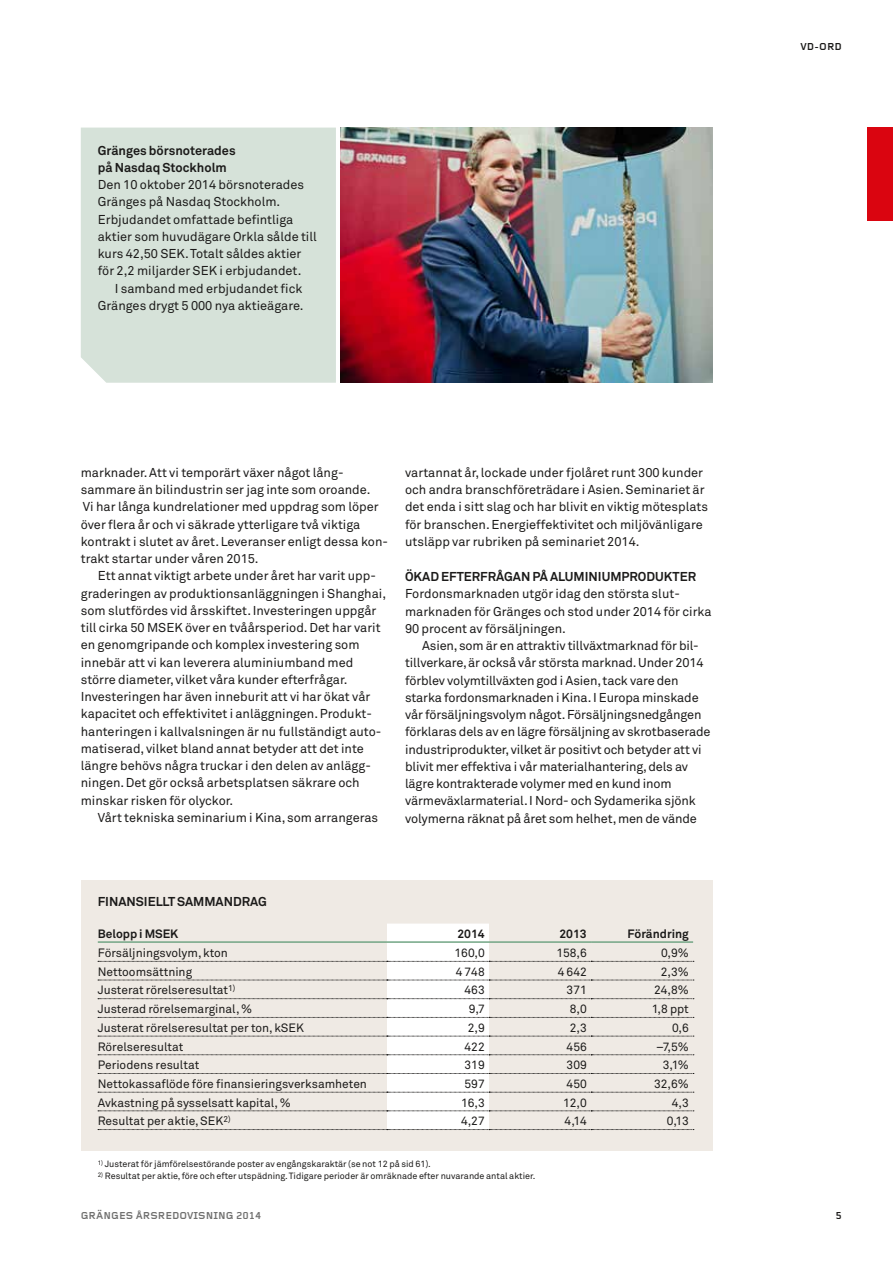
<style>
.page{position:relative;width:893px;height:1263px;background:#fff}
.page>*{position:absolute;margin:0;border:0;box-sizing:border-box;transform-origin:0 0}
.Bröd_indrag{font:12.75px/17.2px "Akkurat Pro";color:#1c1b1a}
.Bröd___keep{font:12.75px/17.2px "Akkurat Pro";color:#1c1b1a}
.Rubrik_3_Mellis_1{font:700 12.75px "Akkurat Pro";color:#1c1b1a}
.Rubrik_4_Mellis_2{font:700 12.75px/17.2px "Akkurat Pro";color:#1c1b1a}
.TAB_normal{font:12px "Akkurat Pro";color:#1c1b1a}
.TAB_huvud{font:700 12px "Akkurat Pro";color:#1c1b1a}
.t1{font:700 10.5px "Foundry Gridnik";color:#70706f}
.t2{font:700 10.5px "Foundry Gridnik";color:#1c1b1a}
.Fotnot{font:9px "Akkurat Pro";color:#1c1b1a}
</style>
<div class="page">
<div style="left:867px;top:128px;width:26px;height:93px;background:#da0510"></div>
<img style="left:340px;top:128px;width:372px;height:255px">
<div style="left:81px;top:880px;width:631px;height:270px;background:#efeae4"></div>
<div style="left:81px;top:128px;width:255px;height:255px;background:#d6e2d9"></div>
<svg style="left:98px;top:923px;width:596px;height:207px"></svg>
<p class="Rubrik_4_Mellis_2" style="left:98px;top:142px;width:139px">Gränges börsnoterades på Nasdaq Stockholm</p>
<p class="Bröd___keep" style="left:98px;top:176px;width:221px">Den 10 oktober 2014 börsnoterades Gränges på Nasdaq Stockholm.<br>Erbjudandet omfattade befintliga aktier som huvudägare Orkla sålde till kurs 42,50 SEK. Totalt såldes aktier för 2,2 miljarder SEK i erbjudandet.</p>
<p class="Bröd_indrag" style="left:98px;top:280px;width:207px;text-align:right">I samband med erbjudandet fick<br>Gränges drygt 5 000 nya aktieägare.</p>
<p class="Bröd_indrag" style="left:81px;top:464px;width:309px">marknader. Att vi temporärt växer något lång&shy;sammare än bilindustrin ser jag inte som oroande.<br>Vi har långa kundrelationer med uppdrag som löper över flera år och vi säkrade ytterligare två viktiga kontrakt i slutet av året. Leveranser enligt dessa kon&shy;trakt startar under våren 2015.</p>
<p class="Bröd_indrag" style="left:81px;top:568px;width:307px;text-indent:17px">Ett annat viktigt arbete under året har varit upp&shy;graderingen av produktionsanläggningen i Shanghai, som slutfördes vid årsskiftet. Investeringen uppgår till cirka 50 MSEK över en tvåårsperiod. Det har varit en genomgripande och komplex investering som innebär att vi kan leverera aluminiumband med större diameter, vilket våra kunder efterfrågar.<br>Investeringen har även inneburit att vi har ökat vår kapacitet och effektivitet i anläggningen. Produkt&shy;hanteringen i kallvalsningen är nu fullständigt auto&shy;matiserad, vilket bland annat betyder att det inte längre behövs några truckar i den delen av anlägg&shy;ningen. Det gör också arbetsplatsen säkrare och minskar risken för olyckor.</p>
<p class="Bröd_indrag" style="left:98px;top:809px;width:282px">Vårt tekniska seminarium i Kina, som arrangeras</p>
<p class="Bröd_indrag" style="left:405px;top:464px;width:305px">vartannat år, lockade under fjolåret runt 300 kunder och andra branschföreträdare i Asien. Seminariet är det enda i sitt slag och har blivit en viktig mötesplats för branschen. Energieffektivitet och miljövänligare utsläpp var rubriken på seminariet 2014.</p>
<p class="Rubrik_3_Mellis_1" style="left:405px;top:569px;width:293px">ÖKAD EFTERFRÅGAN PÅ ALUMINIUMPRODUKTER</p>
<p class="Bröd___keep" style="left:405px;top:586px;width:308px">Fordonsmarknaden utgör idag den största slut&shy;marknaden för Gränges och stod under 2014 för cirka</p>
<p class="Bröd___keep" style="left:405px;top:620px;width:162px">90 procent av försäljningen.</p>
<p class="Bröd_indrag" style="left:405px;top:637px;width:307px;text-indent:17px">Asien, som är en attraktiv tillväxtmarknad för bil&shy;tillverkare, är också vår största marknad. Under 2014 förblev volymtillväxten god i Asien, tack vare den starka fordonsmarknaden i Kina. I Europa minskade vår försäljningsvolym något. Försäljningsnedgången förklaras dels av en lägre försäljning av skrotbaserade industriprodukter, vilket är positivt och betyder att vi blivit mer effektiva i vår materialhantering, dels av lägre kontrakterade volymer med en kund inom värmeväxlarmaterial. I Nord- och Sydamerika sjönk volymerna räknat på året som helhet, men de vände</p>
<p class="Rubrik_3_Mellis_1" style="left:98px;top:894px;width:171px">FINANSIELLT SAMMANDRAG</p>
<p class="TAB_huvud" style="left:98px;top:926px;width:82px">Belopp i MSEK</p>
<p class="TAB_huvud" style="left:457px;top:926px;width:29px">2014</p>
<p class="TAB_huvud" style="left:559px;top:926px;width:29px">2013</p>
<p class="TAB_huvud" style="left:628px;top:926px;width:63px">Förändring</p>
<p class="TAB_normal" style="left:98px;top:946px;width:132px">Försäljningsvolym, kton</p>
<p class="TAB_normal" style="left:455px;top:946px;width:32px">160,0</p>
<p class="TAB_normal" style="left:556px;top:946px;width:32px">158,6</p>
<p class="TAB_normal" style="left:661px;top:946px;width:29px">0,9%</p>
<p class="TAB_normal" style="left:98px;top:964px;width:96px">Nettoomsättning</p>
<p class="TAB_normal" style="left:456px;top:964px;width:31px">4 748</p>
<p class="TAB_normal" style="left:558px;top:964px;width:31px">4 642</p>
<p class="TAB_normal" style="left:661px;top:964px;width:29px">2,3%</p>
<p class="TAB_normal" style="left:98px;top:983px;width:139px">Justerat rörelseresultat<sup>1)</sup></p>
<p class="TAB_normal" style="left:465px;top:983px;width:22px">463</p>
<p class="TAB_normal" style="left:567px;top:983px;width:22px">371</p>
<p class="TAB_normal" style="left:654px;top:983px;width:36px">24,8%</p>
<p class="TAB_normal" style="left:98px;top:1002px;width:156px">Justerad rörelsemarginal, %</p>
<p class="TAB_normal" style="left:469px;top:1002px;width:18px">9,7</p>
<p class="TAB_normal" style="left:570px;top:1002px;width:18px">8,0</p>
<p class="TAB_normal" style="left:652px;top:1002px;width:39px">1,8 ppt</p>
<p class="TAB_normal" style="left:98px;top:1021px;width:208px">Justerat rörelseresultat per ton, kSEK</p>
<p class="TAB_normal" style="left:468px;top:1021px;width:18px">2,9</p>
<p class="TAB_normal" style="left:570px;top:1021px;width:18px">2,3</p>
<p class="TAB_normal" style="left:672px;top:1021px;width:18px">0,6</p>
<p class="TAB_normal" style="left:98px;top:1039px;width:87px">Rörelseresultat</p>
<p class="TAB_normal" style="left:465px;top:1039px;width:22px">422</p>
<p class="TAB_normal" style="left:567px;top:1039px;width:22px">456</p>
<p class="TAB_normal" style="left:656px;top:1039px;width:34px">–7,5%</p>
<p class="TAB_normal" style="left:98px;top:1058px;width:103px">Periodens resultat</p>
<p class="TAB_normal" style="left:465px;top:1058px;width:22px">319</p>
<p class="TAB_normal" style="left:567px;top:1058px;width:22px">309</p>
<p class="TAB_normal" style="left:663px;top:1058px;width:27px">3,1%</p>
<p class="TAB_normal" style="left:98px;top:1077px;width:271px">Nettokassaflöde före finansieringsverksamheten</p>
<p class="TAB_normal" style="left:465px;top:1077px;width:22px">597</p>
<p class="TAB_normal" style="left:567px;top:1077px;width:22px">450</p>
<p class="TAB_normal" style="left:654px;top:1077px;width:36px">32,6%</p>
<p class="TAB_normal" style="left:98px;top:1095px;width:194px">Avkastning på sysselsatt kapital, %</p>
<p class="TAB_normal" style="left:461px;top:1095px;width:25px">16,3</p>
<p class="TAB_normal" style="left:563px;top:1095px;width:25px">12,0</p>
<p class="TAB_normal" style="left:672px;top:1095px;width:18px">4,3</p>
<p class="TAB_normal" style="left:98px;top:1114px;width:134px">Resultat per aktie, SEK<sup>2)</sup></p>
<p class="TAB_normal" style="left:461px;top:1114px;width:25px">4,27</p>
<p class="TAB_normal" style="left:565px;top:1114px;width:24px">4,14</p>
<p class="TAB_normal" style="left:667px;top:1114px;width:23px">0,13</p>
<p class="Fotnot" style="left:98px;top:1159px;width:335px"><sup>1)</sup> Justerat för jämförelsestörande poster av engångskaraktär (se not 12 på sid 61).</p>
<p class="Fotnot" style="left:98px;top:1171px;width:439px"><sup>2)</sup> Resultat per aktie, före och efter utspädning. Tidigare perioder är omräknade efter nuvarande antal aktier.</p>
<p class="t2" style="left:800px;top:40px;width:27px">VD-ord</p>
<p class="t1" style="left:81px;top:1210px;width:182px">GRÄNGES ÅRSREDOVISNING 2014</p>
<p class="t2" style="left:836px;top:1210px;width:8px">5</p>
</div>
